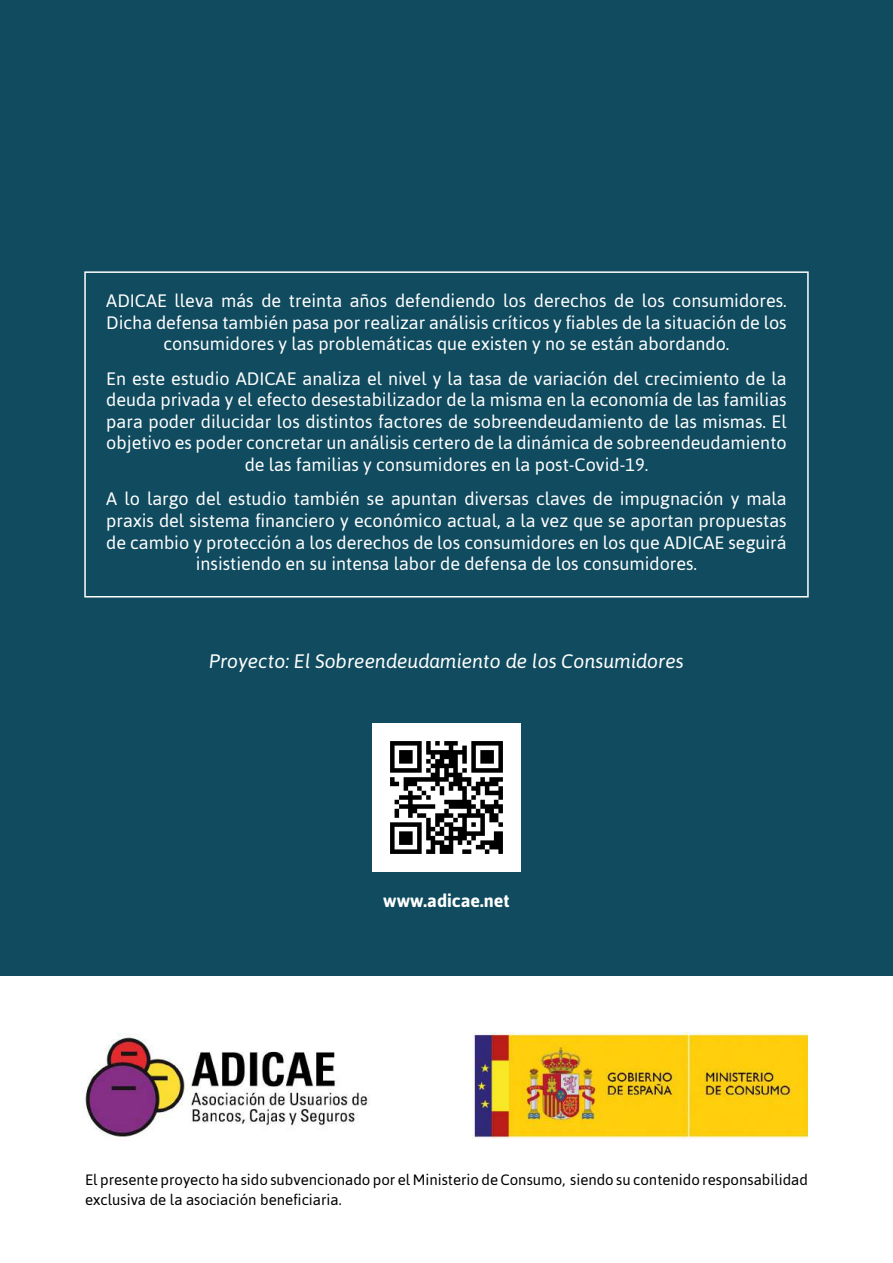
<style>
.page{position:relative;width:893px;height:1263px;background:#fff}
.page>*{position:absolute;margin:0;border:0;box-sizing:border-box;transform-origin:0 0}
.t1{font:italic 19.5px "Asap";color:#fff}
.t2{font:18px/21.6px "Asap";color:#fff;text-align:center}
.t3{font:700 18px "Asap";color:#fff}
.t4{font:15px/19.8px "Asap";color:#000}
</style>
<div class="page">
<div style="left:0;top:0;width:893px;height:976px;background:#104b5f"></div>
<img style="left:84px;top:1034px;width:286px;height:103px">
<img style="left:472px;top:1032px;width:336px;height:106px">
<div style="left:84px;top:271px;width:725px;height:326px;border:2px solid #fff"></div>
<img style="left:372px;top:723px;width:149px;height:149px">
<p class="t2" style="left:106px;top:290px;width:682px">ADICAE lleva más de treinta años defendiendo los derechos de los consumidores.<br>Dicha defensa también pasa por realizar análisis críticos y fiables de la situación de los consumidores y las problemáticas que existen y no se están abordando.</p>
<p class="t2" style="left:106px;top:367px;width:682px">En este estudio ADICAE analiza el nivel y la tasa de variación del crecimiento de la deuda privada y el efecto desestabilizador de la misma en la economía de las familias para poder dilucidar los distintos factores de sobreendeudamiento de las mismas. El objetivo es poder concretar un análisis certero de la dinámica de sobreendeudamiento de las familias y consumidores en la post-Covid-19.</p>
<p class="t2" style="left:106px;top:488px;width:682px">A lo largo del estudio también se apuntan diversas claves de impugnación y mala praxis del sistema financiero y económico actual, a la vez que se aportan propuestas de cambio y protección a los derechos de los consumidores en los que ADICAE seguirá insistiendo en su intensa labor de defensa de los consumidores.</p>
<p class="t1" style="left:209px;top:650px;width:476px">Proyecto: El Sobreendeudamiento de los Consumidores</p>
<p class="t3" style="left:383px;top:890px;width:128px">www.adicae.net</p>
<p class="t4" style="left:85px;top:1170px;width:724px">El presente proyecto ha sido subvencionado por el Ministerio de Consumo, siendo su contenido responsabilidad exclusiva de la asociación beneficiaria.</p>
</div>
